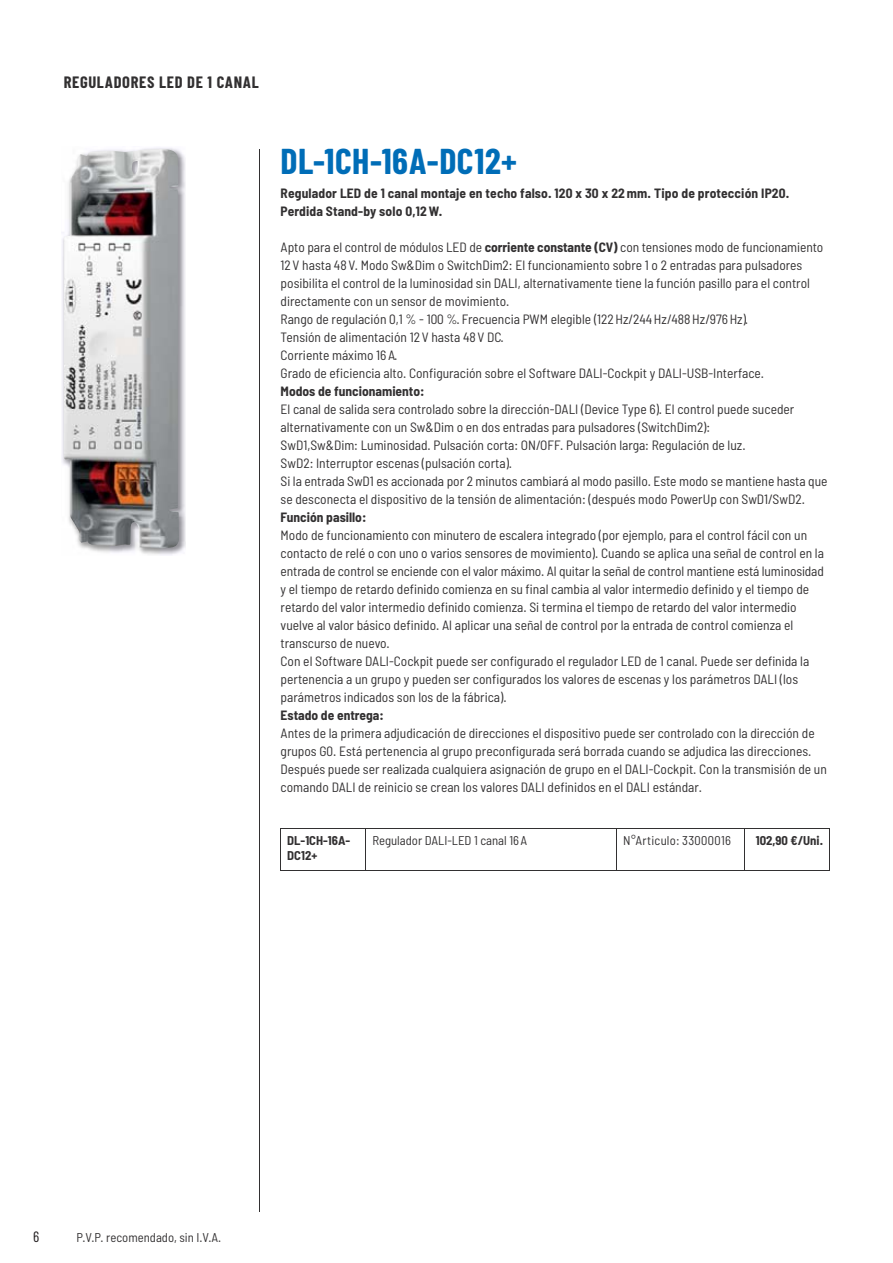
<style>
.page{position:relative;width:893px;height:1263px;background:#fff}
.page>*{position:absolute;margin:0;border:0;box-sizing:border-box;transform-origin:0 0}
.t1{font:700 36px "Barlow Condensed";letter-spacing:.015em;color:#006db7}
.t2{font:700 16.5px "Barlow Condensed";letter-spacing:.04em;color:#323031}
.t3{font:15px "Barlow Condensed";color:#231f20}
.t4{font:semi-condensed 13.5px/18px "Barlow";color:#323031}
.t5{font:700 semi-condensed 13.5px/18px "Barlow";letter-spacing:.01em;color:#323031}
.t6{font:semi-condensed 12.75px "Barlow";color:#323031}
.t7{font:700 semi-condensed 12.75px/15px "Barlow";color:#323031}
.t8{font:semi-condensed 12.75px "Barlow";letter-spacing:.025em;color:#323031}
.s1{font-weight:700}
</style>
<div class="page">
<hr style="left:259px;top:149px;width:1px;height:1063px;background:#323031">
<img style="left:62px;top:148px;width:123px;height:407px">
<img style="left:64px;top:149px;width:115px;height:399px">
<hr style="left:281px;top:828px;width:85px;height:1px;background:#323031">
<hr style="left:281px;top:829px;width:1px;height:42px;background:#323031">
<hr style="left:281px;top:871px;width:85px;height:1px;background:#323031">
<hr style="left:616px;top:829px;width:1px;height:42px;background:#323031">
<hr style="left:744px;top:828px;width:86px;height:1px;background:#323031">
<hr style="left:829px;top:829px;width:1px;height:42px;background:#323031">
<hr style="left:744px;top:871px;width:86px;height:1px;background:#323031">
<hr style="left:366px;top:828px;width:251px;height:1px;background:#323031">
<hr style="left:366px;top:829px;width:1px;height:42px;background:#323031">
<hr style="left:617px;top:828px;width:127px;height:1px;background:#323031">
<hr style="left:744px;top:829px;width:1px;height:42px;background:#323031">
<hr style="left:366px;top:871px;width:378px;height:1px;background:#323031">
<p class="t2" style="left:64px;top:77px;width:197px">REGULADORES LED DE 1 CANAL</p>
<h1 class="t1" style="left:281px;top:149px;width:238px">DL-1CH-16A-DC12+</h1>
<p class="t5" style="left:281px;top:186px;width:510px">Regulador LED de 1 canal montaje en techo falso. 120 x 30 x 22 mm. Tipo de protección IP20.<br>Perdida Stand-by solo 0,12 W.</p>
<p class="t4" style="left:281px;top:240px;width:544px">Apto para el control de módulos LED de <span class="s1">corriente constante (CV)</span> con tensiones modo de funcionamiento 12 V hasta 48 V. Modo Sw&amp;Dim o SwitchDim2: El funcionamiento sobre 1 o 2 entradas para pulsadores posibilita el control de la luminosidad sin DALI, alternativamente tiene la función pasillo para el control directamente con un sensor de movimiento.<br>Rango de regulación 0,1 % - 100 %· Frecuencia PWM elegible (122 Hz/244 Hz/488 Hz/976 Hz)·<br>Tensión de alimentación 12 V hasta 48 V DC·<br>Corriente máximo 16 A·<br>Grado de eficiencia alto. Configuración sobre el Software DALI-Cockpit y DALI-USB-Interface.</p>
<p class="t5" style="left:281px;top:384px;width:145px">Modos de funcionamiento:</p>
<p class="t4" style="left:281px;top:402px;width:548px">El canal de salida sera controlado sobre la dirección-DALI (Device Type 6). El control puede suceder alternativamente con un Sw&amp;Dim o en dos entradas para pulsadores (SwitchDim2):<br>SwD1,Sw&amp;Dim: Luminosidad. Pulsación corta: ON/OFF. Pulsación larga: Regulación de luz.<br>SwD2: Interruptor escenas (pulsación corta).<br>Si la entrada SwD1 es accionada por 2 minutos cambiará al modo pasillo. Este modo se mantiene hasta que se desconecta el dispositivo de la tensión de alimentación: (después modo PowerUp con SwD1/SwD2.</p>
<p class="t5" style="left:281px;top:510px;width:87px">Función pasillo:</p>
<p class="t4" style="left:281px;top:528px;width:545px">Modo de funcionamiento con minutero de escalera integrado (por ejemplo, para el control fácil con un contacto de relé o con uno o varios sensores de movimiento). Cuando se aplica una señal de control en la entrada de control se enciende con el valor máximo. Al quitar la señal de control mantiene está luminosidad y el tiempo de retardo definido comienza en su final cambia al valor intermedio definido y el tiempo de retardo del valor intermedio definido comienza. Si termina el tiempo de retardo del valor intermedio vuelve al valor básico definido. Al aplicar una señal de control por la entrada de control comienza el transcurso de nuevo.<br>Con el Software DALI-Cockpit puede ser configurado el regulador LED de 1 canal. Puede ser definida la pertenencia a un grupo y pueden ser configurados los valores de escenas y los parámetros DALI (los parámetros indicados son los de la fábrica).</p>
<p class="t5" style="left:281px;top:708px;width:105px">Estado de entrega:</p>
<p class="t4" style="left:281px;top:726px;width:548px">Antes de la primera adjudicación de direcciones el dispositivo puede ser controlado con la dirección de grupos G0. Está pertenencia al grupo preconfigurada será borrada cuando se adjudica las direcciones.<br>Después puede ser realizada cualquiera asignación de grupo en el DALI-Cockpit. Con la transmisión de un comando DALI de reinicio se crean los valores DALI definidos en el DALI estándar.</p>
<p class="t7" style="left:287px;top:835px;width:64px">DL-1CH-16A-<br>DC12+</p>
<p class="t6" style="left:372px;top:836px;width:157px">Regulador DALI-LED 1 canal 16 A</p>
<p class="t8" style="left:623px;top:836px;width:109px">N°Articulo: 33000016</p>
<p class="t7" style="left:756px;top:835px;width:69px">102,90 €/Uni.</p>
<p class="t3" style="left:33px;top:1231px;width:8px">6</p>
<p class="t6" style="left:76px;top:1233px;width:146px">P.V.P. recomendado, sin I.V.A.</p>
</div>
